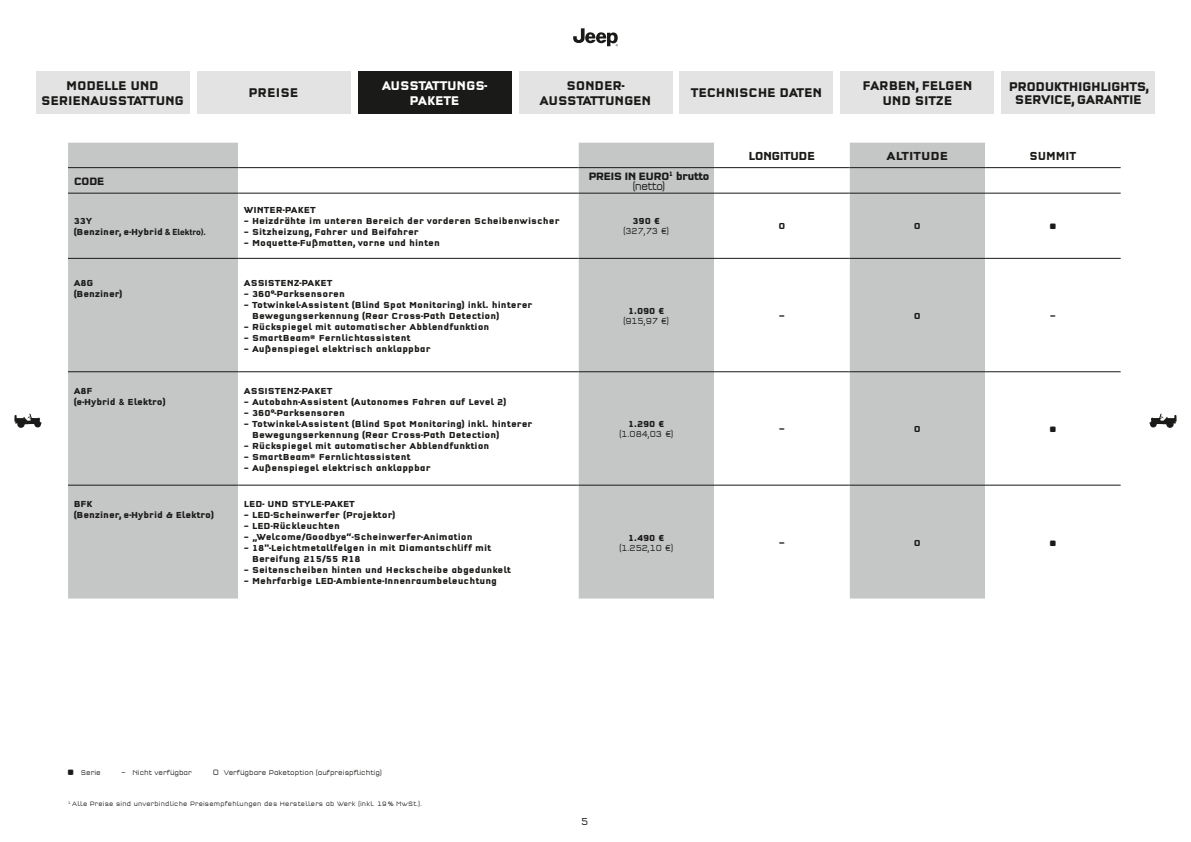
<style>
.page{position:relative;width:1191px;height:842px;background:#fff}
.page>*{position:absolute;margin:0;border:0;box-sizing:border-box;transform-origin:0 0}
.t1{font:300 condensed 20px "Q Type Offc";color:#1a1a18}
.t2{font:700 condensed 14px "Q Type Offc";color:#1a1a18}
.t3{font:700 condensed 13px/15.6px "Q Type Offc";letter-spacing:-.02em;color:#1a1a18;text-align:center;scale:.95 1}
.t4{font:700 condensed 13px/13px "Q Type Offc";letter-spacing:-.04em;color:#1a1a18;text-align:center;scale:.95 1}
.t5{font:700 condensed 13px/15.6px "Q Type Offc";letter-spacing:-.02em;color:#fff;text-align:center;scale:.95 1}
.t6{font:700 condensed 12px "Q Type Offc";letter-spacing:-.05em;color:#1a1a18;scale:.96 1}
.t7{font:700 condensed 12px "Q Type Offc";color:#1a1a18}
.t8{font:700 condensed 12px "Q Type Offc";color:#1a1a18;scale:.9 1}
.t9{font:700 condensed 11px/10px "Q Type Offc";letter-spacing:-.07em;color:#1a1a18;text-align:center}
.t10{font:300 condensed 10.4px "Q Type Offc";color:#1a1a18}
.t11{font:700 condensed 9px/11px "Q Type Offc";color:#1a1a18}
.t12{font:300 condensed 9px "Q Type Offc";letter-spacing:-.01em;color:#1a1a18}
.t13{font:300 condensed 7px "Q Type Offc";color:#1a1a18}
.t14{font:300 condensed 6.5px "Q Type Offc";letter-spacing:.03em;color:#1a1a18}
.s1{font-weight:300}
.s2{font-family:"DIN Next LT Pro";font-stretch:normal}
.s3{font-size:8px}
</style>
<div class="page">
<svg style="left:573px;top:28px;width:45px;height:18px"></svg>
<svg style="left:1149px;top:414px;width:27px;height:14px"></svg>
<svg style="left:14px;top:414px;width:27px;height:14px"></svg>
<div style="left:68px;top:143px;width:170px;height:455px;background:#c5c6c6"></div>
<svg style="left:238px;top:143px;width:882px;height:455px"></svg>
<hr style="left:68px;top:193px;width:170px;height:1px;background:#1a1a18">
<hr style="left:238px;top:193px;width:340px;height:1px;background:#1a1a18">
<hr style="left:578px;top:193px;width:136px;height:1px;background:#1a1a18">
<hr style="left:714px;top:193px;width:135px;height:1px;background:#1a1a18">
<hr style="left:849px;top:193px;width:136px;height:1px;background:#1a1a18">
<hr style="left:985px;top:193px;width:135px;height:1px;background:#1a1a18">
<hr style="left:68px;top:258px;width:170px;height:1px;background:#1a1a18">
<hr style="left:238px;top:258px;width:340px;height:1px;background:#1a1a18">
<hr style="left:578px;top:258px;width:136px;height:1px;background:#1a1a18">
<hr style="left:714px;top:258px;width:135px;height:1px;background:#1a1a18">
<hr style="left:849px;top:258px;width:136px;height:1px;background:#1a1a18">
<hr style="left:985px;top:258px;width:135px;height:1px;background:#1a1a18">
<hr style="left:68px;top:371px;width:170px;height:1px;background:#1a1a18">
<hr style="left:238px;top:371px;width:340px;height:1px;background:#1a1a18">
<hr style="left:578px;top:371px;width:136px;height:1px;background:#1a1a18">
<hr style="left:714px;top:371px;width:135px;height:1px;background:#1a1a18">
<hr style="left:849px;top:371px;width:136px;height:1px;background:#1a1a18">
<hr style="left:985px;top:371px;width:135px;height:1px;background:#1a1a18">
<hr style="left:68px;top:167px;width:170px;height:1px;background:#1a1a18">
<hr style="left:238px;top:167px;width:340px;height:1px;background:#1a1a18">
<hr style="left:578px;top:167px;width:136px;height:1px;background:#1a1a18">
<hr style="left:714px;top:167px;width:135px;height:1px;background:#1a1a18">
<hr style="left:849px;top:167px;width:136px;height:1px;background:#1a1a18">
<hr style="left:985px;top:167px;width:135px;height:1px;background:#1a1a18">
<hr style="left:68px;top:485px;width:170px;height:1px;background:#1a1a18">
<hr style="left:238px;top:485px;width:340px;height:1px;background:#1a1a18">
<hr style="left:578px;top:485px;width:136px;height:1px;background:#1a1a18">
<hr style="left:714px;top:485px;width:135px;height:1px;background:#1a1a18">
<hr style="left:849px;top:485px;width:136px;height:1px;background:#1a1a18">
<hr style="left:985px;top:485px;width:135px;height:1px;background:#1a1a18">
<div style="left:36px;top:71px;width:153px;height:42px;background:#e3e3e3"></div>
<div style="left:197px;top:71px;width:153px;height:42px;background:#e3e3e3"></div>
<div style="left:358px;top:71px;width:153px;height:42px;background:#1a1a18"></div>
<div style="left:519px;top:71px;width:153px;height:42px;background:#e3e3e3"></div>
<div style="left:680px;top:71px;width:153px;height:42px;background:#e3e3e3"></div>
<div style="left:841px;top:71px;width:153px;height:42px;background:#e3e3e3"></div>
<div style="left:1001px;top:71px;width:154px;height:42px;background:#e3e3e3"></div>
<h3 class="t3" style="left:41px;top:77px;width:152px">MODELLE UND<br>SERIENAUSSTATTUNG</h3>
<h3 class="t3" style="left:248px;top:85px;width:54px">PREISE</h3>
<h3 class="t5" style="left:382px;top:77px;width:113px">AUSSTATTUNGS-<br>PAKETE</h3>
<h3 class="t3" style="left:539px;top:77px;width:119px">SONDER-<br>AUSSTATTUNGEN</h3>
<h3 class="t3" style="left:691px;top:85px;width:140px">TECHNISCHE DATEN</h3>
<h3 class="t3" style="left:862px;top:77px;width:117px">FARBEN, FELGEN<br>UND SITZE</h3>
<h3 class="t4" style="left:1008px;top:80px;width:148px">PRODUKTHIGHLIGHTS,<br>SERVICE, GARANTIE</h3>
<p class="t9" style="left:74px;top:176px;width:32px">CODE</p>
<p class="t9" style="left:588px;top:171px;width:123px">PREIS IN EURO<sup>1</sup> brutto <span class="s1">(netto)</span></p>
<p class="t11" style="left:74px;top:215px;width:134px">33Y<br>(Benziner, e-Hybrid <span class="s2">&amp; Elektro).</span></p>
<p class="t11" style="left:244px;top:204px;width:73px">WINTER-PAKET</p>
<p class="t11" style="left:244px;top:215px;width:317px">– Heizdrähte im unteren Bereich der vorderen Scheibenwischer</p>
<p class="t11" style="left:244px;top:226px;width:176px">– Sitzheizung, Fahrer und Beifahrer</p>
<p class="t11" style="left:244px;top:237px;width:198px">– Moquette-Fußmatten, vorne und hinten</p>
<p class="t11" style="left:632px;top:216px;width:29px">390 €</p>
<p class="t12" style="left:623px;top:226px;width:48px">(327,73 €)</p>
<p class="t11" style="left:74px;top:277px;width:50px">A8G (Benziner)</p>
<p class="t11" style="left:244px;top:277px;width:90px">ASSISTENZ-PAKET</p>
<p class="t11" style="left:244px;top:288px;width:103px">– 360°-Parksensoren</p>
<p class="t11" style="left:252px;top:299px;width:282px;text-indent:-8px">– Totwinkel-Assistent (Blind Spot Monitoring) inkl. hinterer<br>Bewegungserkennung (Rear Cross-Path Detection)</p>
<p class="t11" style="left:244px;top:321px;width:247px">– Rückspiegel mit automatischer Abblendfunktion</p>
<p class="t11" style="left:244px;top:332px;width:168px">– SmartBeam® Fernlichtassistent</p>
<p class="t11" style="left:244px;top:343px;width:188px">– Außenspiegel elektrisch anklappbar</p>
<p class="t11" style="left:74px;top:385px;width:93px">A8F<br>(e-Hybrid <span class="s2">&amp;</span> Elektro)</p>
<p class="t11" style="left:244px;top:385px;width:90px">ASSISTENZ-PAKET</p>
<p class="t11" style="left:244px;top:396px;width:264px">– Autobahn-Assistent (Autonomes Fahren auf Level 2)</p>
<p class="t11" style="left:244px;top:407px;width:103px">– 360°-Parksensoren</p>
<p class="t11" style="left:252px;top:418px;width:282px;text-indent:-8px">– Totwinkel-Assistent (Blind Spot Monitoring) inkl. hinterer<br>Bewegungserkennung (Rear Cross-Path Detection)</p>
<p class="t11" style="left:244px;top:440px;width:247px">– Rückspiegel mit automatischer Abblendfunktion</p>
<p class="t11" style="left:244px;top:451px;width:168px">– SmartBeam® Fernlichtassistent</p>
<p class="t11" style="left:244px;top:462px;width:188px">– Außenspiegel elektrisch anklappbar</p>
<p class="t11" style="left:74px;top:499px;width:142px">BFK<br>(Benziner, e-Hybrid &amp; Elektro)</p>
<p class="t11" style="left:244px;top:499px;width:112px">LED- UND STYLE-PAKET</p>
<p class="t11" style="left:244px;top:510px;width:153px">– LED-Scheinwerfer (Projektor)</p>
<p class="t11" style="left:244px;top:521px;width:97px">– LED-Rückleuchten</p>
<p class="t11" style="left:244px;top:532px;width:230px">– „Welcome/Goodbye“-Scheinwerfer-Animation</p>
<p class="t11" style="left:252px;top:543px;width:241px;text-indent:-8px">– 18"-Leichtmetallfelgen in mit Diamantschliff mit<br>Bereifung 215/55 R18</p>
<p class="t11" style="left:244px;top:565px;width:269px">– Seitenscheiben hinten und Heckscheibe abgedunkelt</p>
<p class="t11" style="left:244px;top:576px;width:255px">– Mehrfarbige LED-Ambiente-Innenraumbeleuchtung</p>
<p class="t11" style="left:628px;top:305px;width:38px">1.090 €</p>
<p class="t12" style="left:623px;top:315px;width:48px">(915,97 €)</p>
<p class="t11" style="left:628px;top:418px;width:38px">1.290 €</p>
<p class="t12" style="left:619px;top:429px;width:56px">(1.084,03 €)</p>
<p class="t11" style="left:628px;top:532px;width:38px">1.490 €</p>
<p class="t12" style="left:619px;top:542px;width:56px">(1.252,10 €)</p>
<h3 class="t6" style="left:748px;top:148px;width:71px">LONGITUDE</h3>
<h3 class="t7" style="left:886px;top:148px;width:63px">ALTITUDE</h3>
<h3 class="t8" style="left:1029px;top:148px;width:54px">SUMMIT</h3>
<p class="t11" style="left:778px;top:221px;width:8px">O</p>
<p class="t11" style="left:914px;top:221px;width:8px">O</p>
<h2 class="t2" style="left:1048px;top:218px;width:11px">∙</h2>
<p class="t11" style="left:778px;top:310px;width:8px">−</p>
<p class="t11" style="left:914px;top:310px;width:8px">O</p>
<p class="t11" style="left:1049px;top:310px;width:8px">−</p>
<p class="t11" style="left:778px;top:423px;width:8px">−</p>
<p class="t11" style="left:914px;top:423px;width:8px">O</p>
<h2 class="t2" style="left:1048px;top:421px;width:11px">∙</h2>
<p class="t11" style="left:778px;top:537px;width:8px">−</p>
<p class="t11" style="left:914px;top:537px;width:8px">O</p>
<h2 class="t2" style="left:1048px;top:535px;width:11px">∙</h2>
<h1 class="t1" style="left:64px;top:760px;width:15px">·</h1>
<p class="t13" style="left:81px;top:768px;width:22px">Serie</p>
<p class="t13" style="left:122px;top:768px;width:72px">_ Nicht verfügbar</p>
<p class="t13" style="left:213px;top:768px;width:170px"><span class="s3">O</span> Verfügbare Paketoption (aufpreispflichtig)</p>
<p class="t14" style="left:68px;top:800px;width:355px"><sup>1</sup> Alle Preise sind unverbindliche Preisempfehlungen des Herstellers ab Werk (inkl. 19 % MwSt.).</p>
<p class="t10" style="left:581px;top:815px;width:9px">5</p>
</div>
